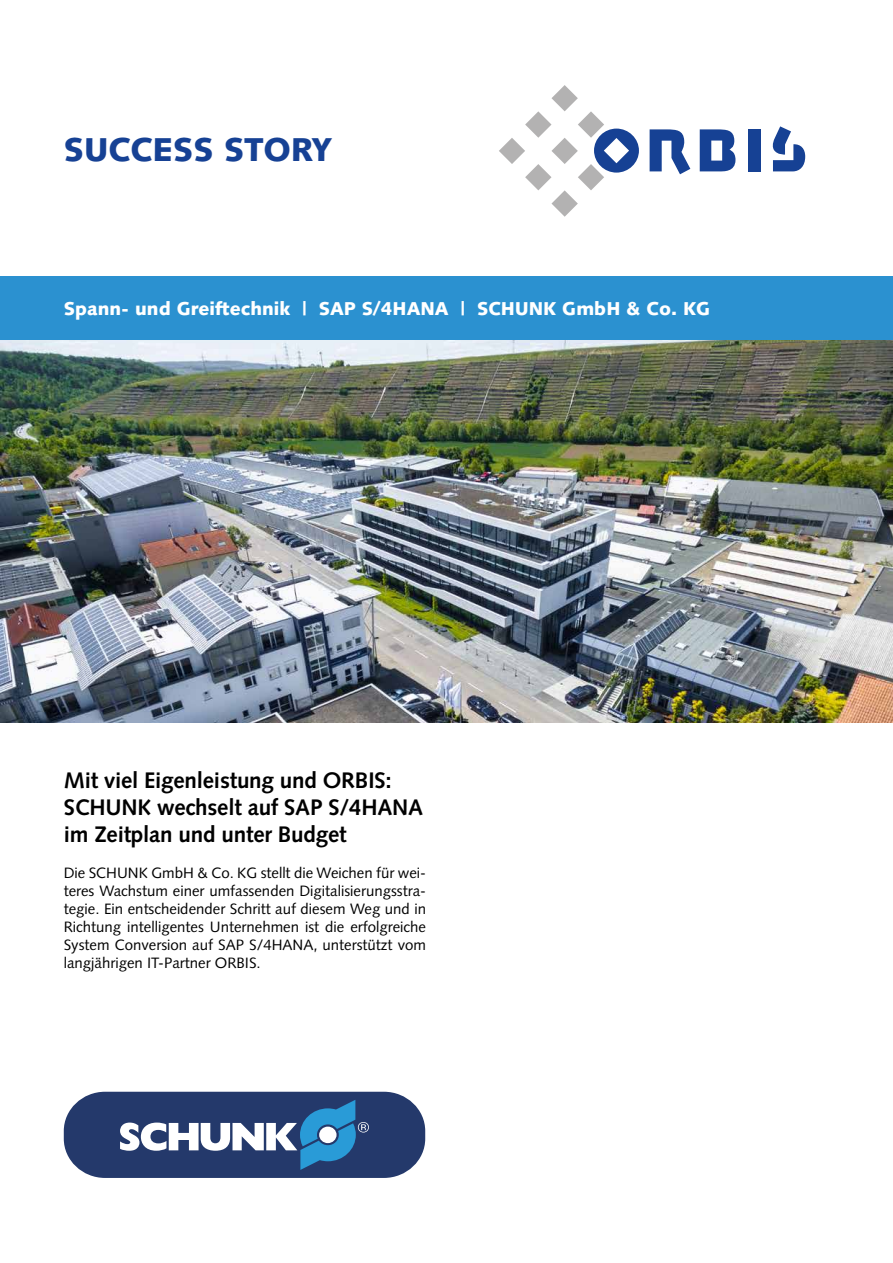
<style>
.page{position:relative;width:893px;height:1263px;background:#fff}
.page>*{position:absolute;margin:0;border:0;box-sizing:border-box;transform-origin:0 0}
.t1{font:900 33px "Syntax LT Std";color:#164194}
.t2{font:700 22.5px/27px "Syntax LT Std";letter-spacing:-.01em;color:#000}
.t3{font:900 18.6px "Syntax LT Std";color:#fff}
.t4{font:15px/18px "Syntax LT Std";color:#000;text-align:justify}
</style>
<div class="page">
<img style="left:0;top:340px;width:893px;height:383px">
<div style="left:0;top:276px;width:893px;height:64px;background:#2b91d0"></div>
<svg style="left:700px;top:129px;width:36px;height:43px"></svg>
<div style="left:748px;top:129px;width:12px;height:42px;background:#164194"></div>
<svg style="left:650px;top:129px;width:40px;height:45px"></svg>
<svg style="left:499px;top:85px;width:140px;height:132px"></svg>
<svg style="left:772px;top:126px;width:33px;height:45px"></svg>
<div style="left:64px;top:1092px;width:361px;height:86px;background:#24396b;border-radius:40px"></div>
<svg style="left:120px;top:1100px;width:249px;height:70px"></svg>
<h1 class="t1" style="left:64px;top:130px;width:269px">SUCCESS STORY</h1>
<p class="t3" style="left:64px;top:298px;width:648px">Spann- und Greiftechnik | SAP S/4HANA | SCHUNK GmbH &amp; Co. KG</p>
<h2 class="t2" style="left:64px;top:766px;width:361px">Mit viel Eigenleistung und ORBIS:<br>SCHUNK wechselt auf SAP S/4HANA im Zeitplan und unter Budget</h2>
<p class="t4" style="left:64px;top:863px;width:364px">Die SCHUNK GmbH &amp; Co. KG stellt die Weichen für wei&shy;teres Wachstum einer umfassenden Digitalisierungsstra&shy;tegie. Ein entscheidender Schritt auf diesem Weg und in Richtung intelligentes Unternehmen ist die erfolgreiche System Conversion auf SAP S/4HANA, unterstützt vom langjährigen IT-Partner ORBIS.</p>
</div>
